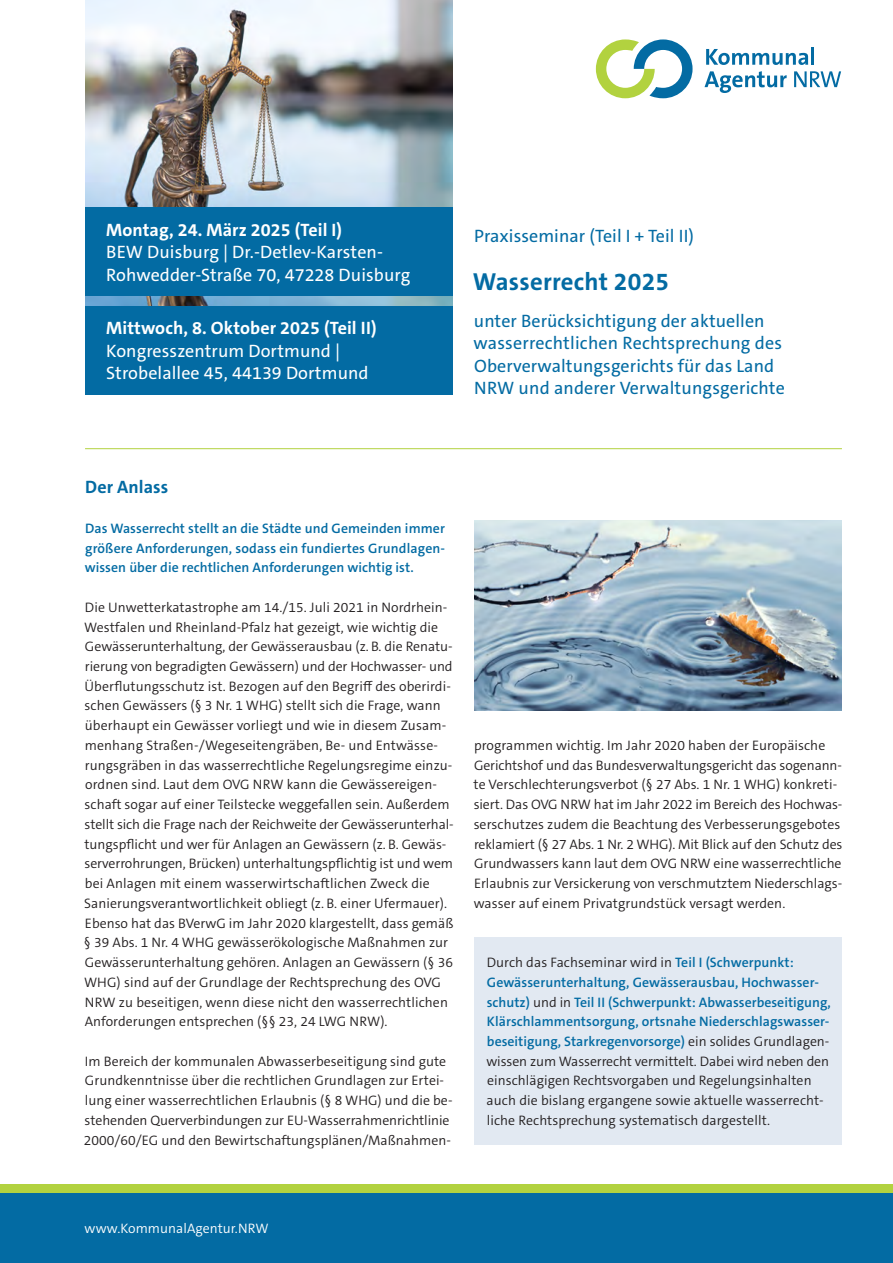
<style>
.page{position:relative;width:893px;height:1263px;background:#fff}
.page>*{position:absolute;margin:0;border:0;box-sizing:border-box;transform-origin:0 0}
.t1{font:700 24.75px "The Sans C5";letter-spacing:.01em;color:#036ba3}
.t2{font:18px/22.5px "The Sans C5";letter-spacing:.005em;color:#036ba3}
.t3{font:18px/22.5px "The Sans C5";letter-spacing:.005em;color:#fff}
.t4{font:700 18px "The Sans C5";letter-spacing:.005em;color:#fff}
.t5{font:700 18px "The Sans C5";letter-spacing:.005em;color:#036ba3}
.t6{font:300 13.8px/19.8px "The Sans C5";letter-spacing:.005em;color:#231f20}
.t7{font:600 13.8px/19.8px "The Sans C5";letter-spacing:.005em;color:#036ba3;text-align:justify}
.t8{font:300 13.8px "The Sans C5";letter-spacing:.005em;color:#fff}
.s1{font-weight:600;color:#036ba3}
</style>
<div class="page">
<div style="left:0;top:1192px;width:893px;height:71px;background:#036ba3"></div>
<div style="left:0;top:1184px;width:893px;height:8px;background:#b2d23f"></div>
<div style="left:474px;top:937px;width:368px;height:208px;background:#e2e9f2"></div>
<img style="left:85px;top:0;width:368px;height:306px">
<svg style="left:706px;top:49px;width:102px;height:16px"></svg>
<hr style="left:811px;top:48px;width:3px;height:17px;background:#036ba3">
<svg style="left:704px;top:71px;width:83px;height:22px"></svg>
<svg style="left:794px;top:71px;width:47px;height:16px"></svg>
<svg style="left:596px;top:39px;width:96px;height:59px"></svg>
<div style="left:85px;top:306px;width:368px;height:89px;background:#036ba3"></div>
<img style="left:474px;top:520px;width:368px;height:190px">
<div style="left:85px;top:207px;width:368px;height:89px;background:#036ba3"></div>
<hr style="left:85px;top:448px;width:757px;height:1px;background:#b2d23f">
<h2 class="t4" style="left:106px;top:218px;width:237px">Montag, 24. März 2025 (Teil I)</h2>
<h2 class="t3" style="left:106px;top:241px;width:306px">BEW Duisburg | Dr.-Detlev-Karsten-<br>Rohwedder-Straße 70, 47228 Duisburg</h2>
<h2 class="t4" style="left:106px;top:317px;width:272px">Mittwoch, 8. Oktober 2025 (Teil II)</h2>
<h2 class="t3" style="left:106px;top:339px;width:264px">Kongresszentrum Dortmund |<br>Strobelallee 45, 44139 Dortmund</h2>
<h2 class="t2" style="left:474px;top:225px;width:221px">Praxisseminar (Teil I + Teil II)</h2>
<h1 class="t1" style="left:473px;top:265px;width:198px">Wasserrecht 2025</h1>
<h2 class="t2" style="left:474px;top:310px;width:313px">unter Berücksichtigung der aktuellen wasserrechtlichen Rechtsprechung des Oberverwaltungsgerichts für das Land NRW und anderer Verwaltungsgerichte</h2>
<h2 class="t5" style="left:85px;top:476px;width:85px">Der Anlass</h2>
<p class="t7" style="left:85px;top:518px;width:362px">Das Wasserrecht stellt an die Städte und Gemeinden immer größere Anforderungen, sodass ein fundiertes Grundlagen&shy;wissen über die rechtlichen Anforderungen wichtig ist.</p>
<p class="t6" style="left:84px;top:597px;width:371px">Die Unwetterkatastrophe am 14./15. Juli 2021 in Nordrhein-Westfalen und Rheinland-Pfalz hat gezeigt, wie wichtig die Gewässerunterhaltung, der Gewässerausbau (z. B. die Renatu&shy;rierung von begradigten Gewässern) und der Hochwasser- und Überflutungsschutz ist. Bezogen auf den Begriff des oberirdi&shy;schen Gewässers (§ 3 Nr. 1 WHG) stellt sich die Frage, wann überhaupt ein Gewässer vorliegt und wie in diesem Zusam&shy;menhang Straßen-/Wegeseitengräben, Be- und Entwässe&shy;rungsgräben in das wasserrechtliche Regelungsregime einzu&shy;ordnen sind. Laut dem OVG NRW kann die Gewässereigen&shy;schaft sogar auf einer Teilstecke weggefallen sein. Außerdem stellt sich die Frage nach der Reichweite der Gewässerunterhal&shy;tungspflicht und wer für Anlagen an Gewässern (z. B. Gewäs&shy;serverrohrungen, Brücken) unterhaltungspflichtig ist und wem bei Anlagen mit einem wasserwirtschaftlichen Zweck die Sanierungsverantwortlichkeit obliegt (z. B. einer Ufermauer).<br>Ebenso hat das BVerwG im Jahr 2020 klargestellt, dass gemäß § 39 Abs. 1 Nr. 4 WHG gewässerökologische Maßnahmen zur Gewässerunterhaltung gehören. Anlagen an Gewässern (§ 36<br>WHG) sind auf der Grundlage der Rechtsprechung des OVG NRW zu beseitigen, wenn diese nicht den wasserrechtlichen Anforderungen entsprechen (§§ 23, 24 LWG NRW).</p>
<p class="t6" style="left:84px;top:1051px;width:369px">Im Bereich der kommunalen Abwasserbeseitigung sind gute Grundkenntnisse über die rechtlichen Grundlagen zur Ertei&shy;lung einer wasserrechtlichen Erlaubnis (§ 8 WHG) und die be&shy;stehenden Querverbindungen zur EU-Wasserrahmenrichtlinie 2000/60/EG und den Bewirtschaftungsplänen/Maßnahmen-</p>
<p class="t6" style="left:474px;top:735px;width:370px">programmen wichtig. Im Jahr 2020 haben der Europäische Gerichtshof und das Bundesverwaltungsgericht das sogenann&shy;te Verschlechterungsverbot (§ 27 Abs. 1 Nr. 1 WHG) konkreti&shy;siert. Das OVG NRW hat im Jahr 2022 im Bereich des Hochwas&shy;serschutzes zudem die Beachtung des Verbesserungsgebotes reklamiert (§ 27 Abs. 1 Nr. 2 WHG). Mit Blick auf den Schutz des Grundwassers kann laut dem OVG NRW eine wasserrechtliche Erlaubnis zur Versickerung von verschmutztem Niederschlags&shy;wasser auf einem Privatgrundstück versagt werden.</p>
<p class="t6" style="left:486px;top:952px;width:346px">Durch das Fachseminar wird in <span class="s1">Teil I (Schwerpunkt:<br>Gewässerunterhaltung, Gewässerausbau, Hochwasser&shy;schutz)</span> und in <span class="s1">Teil II (Schwerpunkt: Abwasserbeseitigung, Klärschlammentsorgung, ortsnahe Niederschlagswasser&shy;beseitigung, Starkregenvorsorge)</span> ein solides Grundlagen&shy;wissen zum Wasserrecht vermittelt. Dabei wird neben den einschlägigen Rechtsvorgaben und Regelungsinhalten auch die bislang ergangene sowie aktuelle wasserrecht&shy;liche Rechtsprechung systematisch dargestellt.</p>
<p class="t8" style="left:85px;top:1219px;width:186px">www.KommunalAgentur.NRW</p>
</div>
